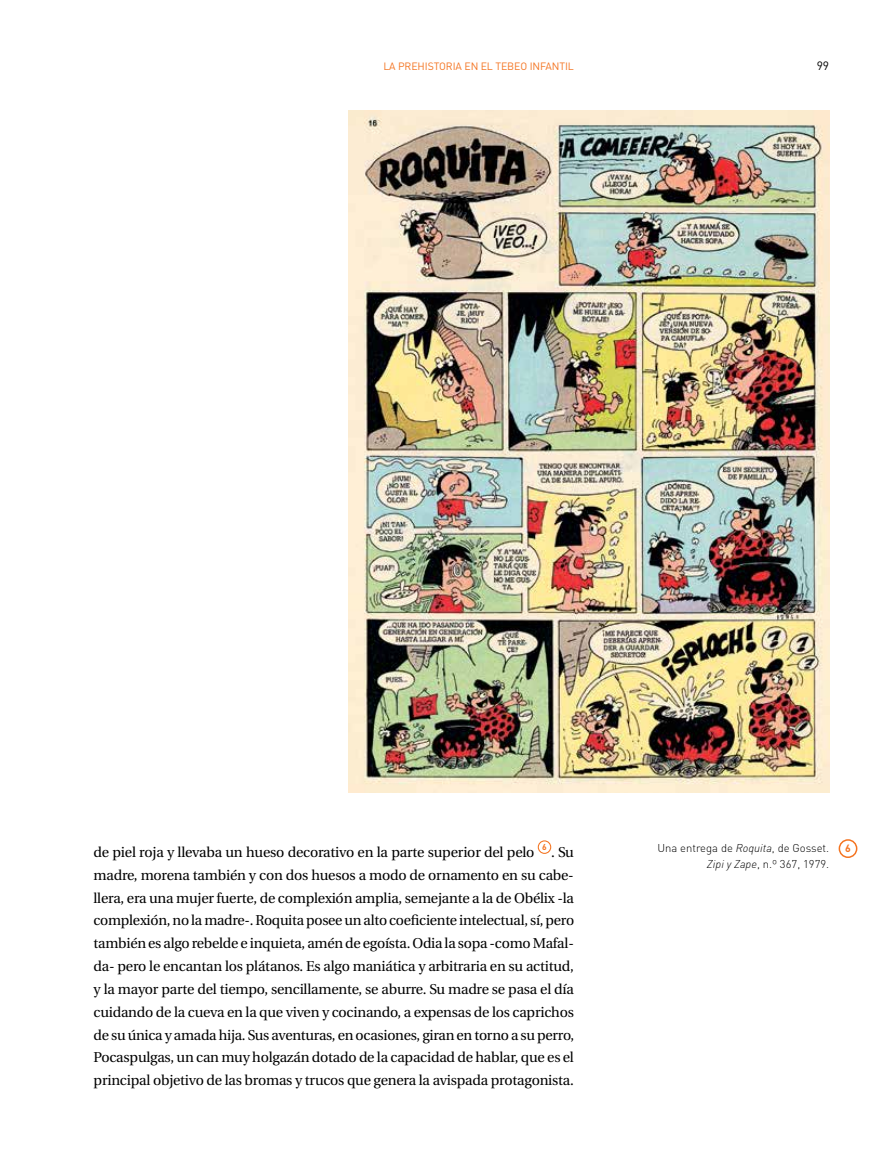
<style>
.page{position:relative;width:893px;height:1149px;background:#fff}
.page>*{position:absolute;margin:0;border:0;box-sizing:border-box;transform-origin:0 0}
.t1{font:14.25px/22.8px "Utopia";letter-spacing:-.015em;color:#000;text-align:justify}
.t2{font:12px "DIN";color:#000}
.t3{font:300 11.25px/15.6px "DIN";color:#000;text-align:right}
.t4{font:10.5px "DIN";letter-spacing:-.01em;color:#f47421}
.t5{font:700 10.5px "DIN";color:#f47421}
.t6{font:700 8.55px "DIN";color:#f47421}
.s1{font-style:italic}
</style>
<div class="page">
<div style="left:538px;top:840px;width:13px;height:13px;border:1px solid #f47421;border-radius:50%"></div>
<img style="left:349px;top:111px;width:480px;height:681px">
<div style="left:839px;top:838px;width:18px;height:19px;border:1px solid #f47421;border-radius:50%"></div>
<p class="t4" style="left:383px;top:60px;width:192px">LA PREHISTORIA EN EL TEBEO INFANTIL</p>
<p class="t2" style="left:817px;top:59px;width:14px">99</p>
<p class="t1" style="left:94px;top:840px;width:442px">de piel roja y llevaba un hueso decorativo en la parte superior del pelo</p>
<p class="t6" style="left:542px;top:840px;width:6px">6</p>
<p class="t1" style="left:94px;top:840px;width:482px;text-indent:457px">. Su madre, morena también y con dos huesos a modo de ornamento en su cabe&shy;llera, era una mujer fuerte, de complexión amplia, semejante a la de Obélix -la complexión, no la madre-. Roquita posee un alto coeficiente intelectual, sí, pero también es algo rebelde e inquieta, amén de egoísta. Odia la sopa -como Mafal&shy;da- pero le encantan los plátanos. Es algo maniática y arbitraria en su actitud, y la mayor parte del tiempo, sencillamente, se aburre. Su madre se pasa el día cuidando de la cueva en la que viven y cocinando, a expensas de los caprichos de su única y amada hija. Sus aventuras, en ocasiones, giran en torno a su perro, Pocaspulgas, un can muy holgazán dotado de la capacidad de hablar, que es el principal objetivo de las bromas y trucos que genera la avispada protagonista.</p>
<p class="t3" style="left:657px;top:840px;width:173px">Una entrega de <span class="s1">Roquita</span>, de Gosset.<br><span class="s1">Zipi y Zape</span>, n.º 367, 1979.</p>
<p class="t5" style="left:845px;top:841px;width:7px">6</p>
</div>
